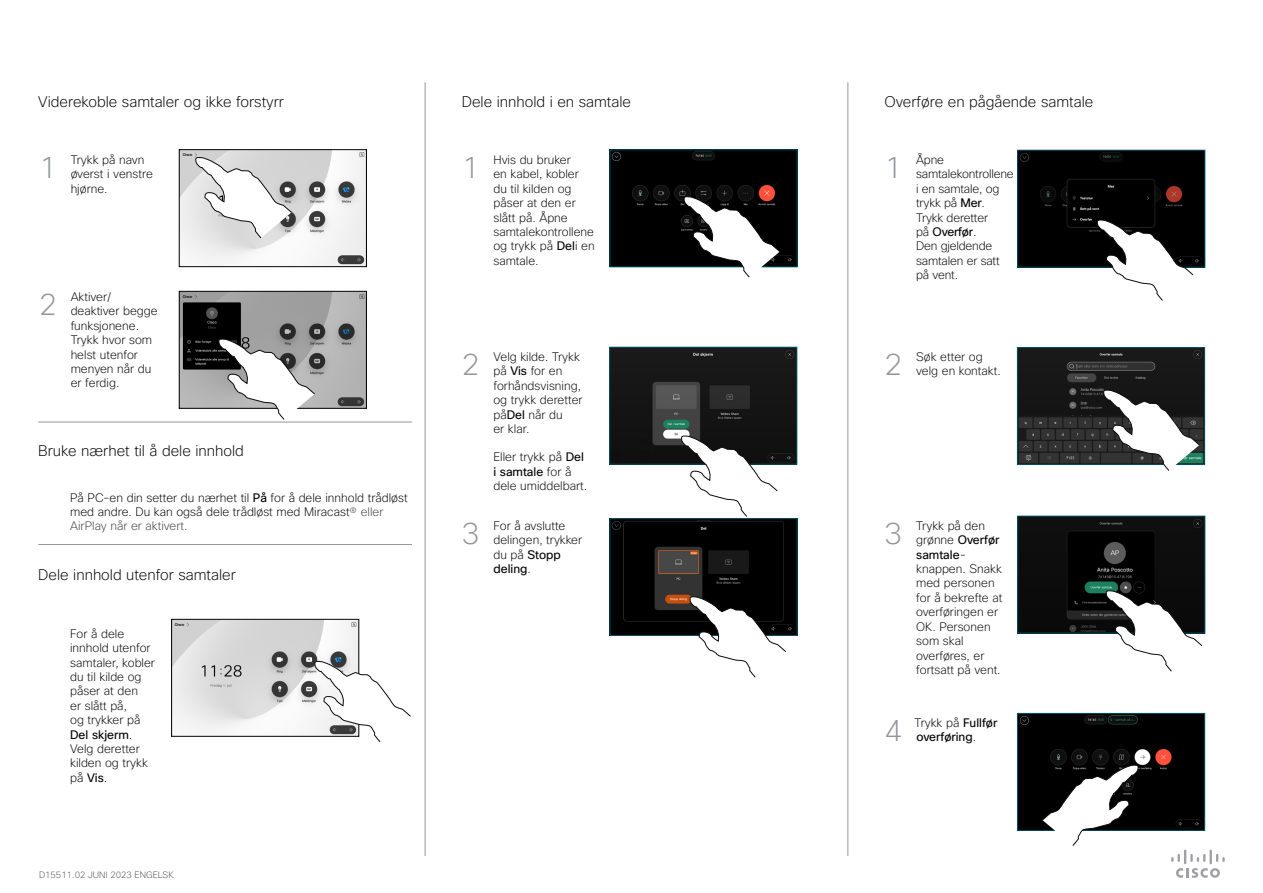
<style>
.page{position:relative;width:1263px;height:893px;background:#fff}
.page>*{position:absolute;margin:0;border:0;box-sizing:border-box;transform-origin:0 0}
.t1{font:200 30px "Cisco Sans";color:#939598}
.t2{font:200 15px "Cisco Sans";color:#000}
.t3{font:200 12px/14.4px "Cisco Sans";color:#000}
.t4{font:12px/14.4px "Cisco Sans";color:#000}
.t5{font:200 9px "Cisco Sans";color:#4d4d4f}
.s1{font-weight:400}
.s2{color:#414042}
.s3{font-weight:200}
</style>
<div class="page">
<img style="left:612px;top:349px;width:183px;height:113px">
<div style="left:610px;top:347px;width:187px;height:117px;border:1px solid #005568"></div>
<img style="left:181px;top:152px;width:183px;height:113px">
<div style="left:179px;top:150px;width:187px;height:117px;border:1px solid #000"></div>
<img style="left:174px;top:621px;width:183px;height:113px">
<div style="left:172px;top:619px;width:187px;height:117px;border:1px solid #000"></div>
<svg style="left:195px;top:157px;width:97px;height:81px"></svg>
<img style="left:181px;top:293px;width:183px;height:113px">
<div style="left:179px;top:291px;width:187px;height:117px;border:1px solid #000"></div>
<svg style="left:218px;top:338px;width:97px;height:82px"></svg>
<svg style="left:314px;top:661px;width:97px;height:81px"></svg>
<img style="left:612px;top:152px;width:183px;height:113px">
<div style="left:610px;top:150px;width:187px;height:117px;border:1px solid #005568"></div>
<svg style="left:684px;top:196px;width:96px;height:81px"></svg>
<img style="left:1019px;top:715px;width:184px;height:113px">
<div style="left:1017px;top:713px;width:188px;height:117px;border:1px solid #005568"></div>
<img style="left:1020px;top:152px;width:183px;height:113px">
<div style="left:1018px;top:150px;width:187px;height:117px;border:1px solid #005568"></div>
<svg style="left:1097px;top:219px;width:96px;height:82px"></svg>
<img style="left:1020px;top:518px;width:183px;height:113px">
<div style="left:1018px;top:516px;width:187px;height:117px;border:1px solid #005568"></div>
<svg style="left:1106px;top:590px;width:96px;height:81px"></svg>
<svg style="left:1042px;top:764px;width:96px;height:82px"></svg>
<img style="left:1019px;top:349px;width:184px;height:114px">
<div style="left:1017px;top:347px;width:188px;height:118px;border:1px solid #005568"></div>
<svg style="left:1103px;top:389px;width:97px;height:82px"></svg>
<hr style="left:425px;top:82px;width:1px;height:774px;background:#939598">
<svg style="left:1171px;top:849px;width:54px;height:29px"></svg>
<hr style="left:38px;top:422px;width:374px;height:1px;background:#939598">
<hr style="left:38px;top:544px;width:374px;height:1px;background:#939598">
<div style="left:688px;top:512px;width:86px;height:15px;background:#f7f9fa"></div>
<img style="left:612px;top:520px;width:183px;height:113px">
<div style="left:610px;top:518px;width:187px;height:117px;border:1px solid #005568"></div>
<svg style="left:681px;top:435px;width:97px;height:82px"></svg>
<hr style="left:847px;top:82px;width:1px;height:774px;background:#939598">
<svg style="left:690px;top:596px;width:96px;height:81px"></svg>
<p class="t2" style="left:38px;top:92px;width:247px">Viderekoble samtaler og ikke forstyrr</p>
<p class="t2" style="left:884px;top:92px;width:210px">Overføre en pågående samtale</p>
<p class="t2" style="left:462px;top:92px;width:171px">Dele innhold i en samtale</p>
<p class="t3" style="left:71px;top:152px;width:84px">Trykk på navn øverst i venstre hjørne.</p>
<h1 class="t1" style="left:39px;top:149px;width:20px">1</h1>
<p class="t3" style="left:493px;top:152px;width:103px">Hvis du bruker<br>en kabel, kobler du til kilden og påser at den er slått på. Åpne samtalekontrollene og trykk på <span class="s1">Del</span>i en samtale.</p>
<h1 class="t1" style="left:462px;top:149px;width:19px">1</h1>
<h1 class="t1" style="left:39px;top:286px;width:20px">2</h1>
<p class="t3" style="left:71px;top:290px;width:88px">Aktiver/ deaktiver begge funksjonene.<br>Trykk hvor som helst utenfor menyen når du er ferdig.</p>
<p class="t2" style="left:38px;top:441px;width:207px">Bruke nærhet til å dele innhold</p>
<p class="t3" style="left:70px;top:490px;width:339px">På PC-en din setter du nærhet til <span class="s1">På</span> for å dele innhold trådløst med andre. Du kan også dele trådløst med Miracast<span class="s2">® eller<br>AirPlay når er aktivert.</span></p>
<p class="t2" style="left:38px;top:565px;width:199px">Dele innhold utenfor samtaler</p>
<p class="t3" style="left:70px;top:626px;width:86px">For å dele innhold utenfor samtaler, kobler du til kilde og påser at den<br>er slått på,<br>og trykker på<br><span class="s1">Del skjerm</span>.<br>Velg deretter kilden og trykk på <span class="s1">Vis</span>.</p>
<p class="t5" style="left:39px;top:869px;width:136px">D15511.02 JUNI 2023 ENGELSK</p>
<h1 class="t1" style="left:462px;top:346px;width:19px">2</h1>
<h1 class="t1" style="left:462px;top:514px;width:19px">3</h1>
<p class="t3" style="left:493px;top:349px;width:91px">Velg kilde. Trykk på <span class="s1">Vis</span> for en forhåndsvisning, og trykk deretter på<span class="s1">Del</span> når du<br>er klar.</p>
<p class="t3" style="left:493px;top:450px;width:95px">Eller trykk på <span class="s1">Del i samtale</span> for å dele umiddelbart.</p>
<p class="t3" style="left:493px;top:518px;width:90px">For å avslutte delingen, trykker du på <span class="s1">Stopp deling</span>.</p>
<h1 class="t1" style="left:884px;top:149px;width:19px">1</h1>
<p class="t3" style="left:916px;top:152px;width:99px">Åpne samtalekontrollene i en samtale, og trykk på <span class="s1">Mer</span>.<br>Trykk deretter<br>på <span class="s1">Overfør</span>.<br>Den gjeldende samtalen er satt på vent.</p>
<h1 class="t1" style="left:884px;top:346px;width:19px">2</h1>
<p class="t3" style="left:916px;top:349px;width:68px">Søk etter og</p>
<p class="t3" style="left:916px;top:364px;width:86px">velg en kontakt.</p>
<h1 class="t1" style="left:884px;top:514px;width:19px">3</h1>
<p class="t3" style="left:916px;top:518px;width:88px">Trykk på den grønne <span class="s1">Overfør samtale&shy;</span>knappen. Snakk med personen for å bekrefte at overføringen er<br>OK. Personen som skal overføres, er fortsatt på vent.</p>
<h1 class="t1" style="left:884px;top:711px;width:19px">4</h1>
<p class="t4" style="left:914px;top:715px;width:84px"><span class="s3">Trykk på</span> Fullfør overføring<span class="s3">.</span></p>
</div>
